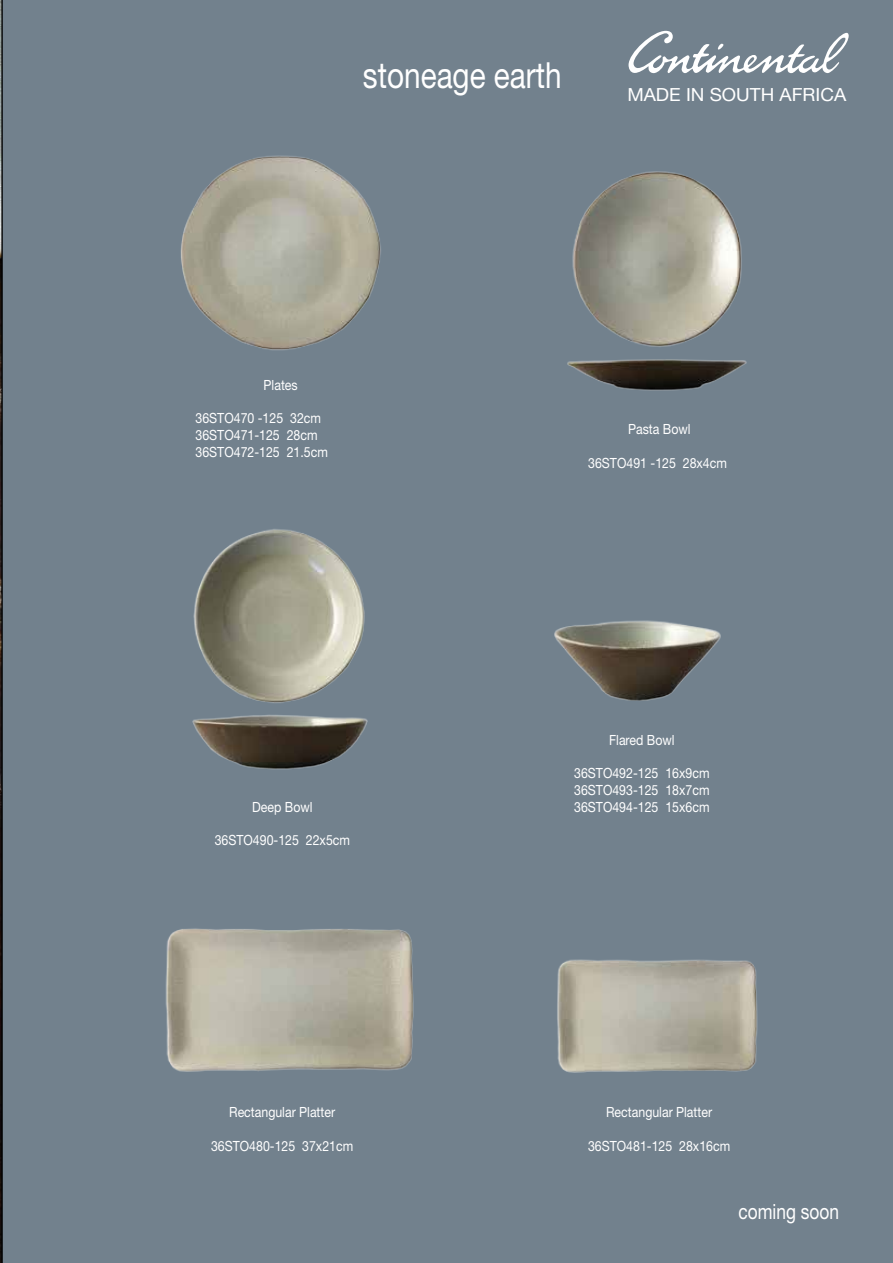
<style>
.page{position:relative;width:893px;height:1263px;background:#fff}
.page>*{position:absolute;margin:0;border:0;box-sizing:border-box;transform-origin:0 0}
.t1{font:36px "Helvetica Neue";color:#fff;scale:.83 1}
.t2{font:21px "Helvetica Neue";color:#fff;scale:.83 1}
.t3{font:18.15px "Helvetica Neue";color:#fff;scale:1.04 1}
.t4{font:14.1px/16.8px "Helvetica Neue";color:#fff;scale:.88 1}
</style>
<div class="page">
<img style="left:0;top:0;width:1px;height:1263px">
<div style="left:1px;top:0;width:892px;height:1263px;background:#72818d"></div>
<img style="left:158px;top:917px;width:268px;height:173px">
<img style="left:550px;top:615px;width:175px;height:89px">
<img style="left:188px;top:521px;width:192px;height:194px">
<img style="left:191px;top:710px;width:180px;height:62px">
<img style="left:564px;top:165px;width:187px;height:188px">
<img style="left:168px;top:147px;width:225px;height:212px">
<img style="left:550px;top:950px;width:218px;height:137px">
<img style="left:560px;top:353px;width:191px;height:41px">
<svg style="left:628px;top:31px;width:221px;height:42px"></svg>
<h1 class="t1" style="left:363px;top:54px;width:241px">stoneage earth</h1>
<p class="t3" style="left:627px;top:84px;width:212px">MADE IN SOUTH AFRICA</p>
<p class="t4" style="left:264px;top:376px;width:40px">Plates</p>
<p class="t4" style="left:196px;top:410px;width:152px">36STO470 -125 32cm<br>36STO471-125 28cm<br>36STO472-125 21.5cm</p>
<p class="t4" style="left:252px;top:798px;width:70px">Deep Bowl</p>
<p class="t4" style="left:215px;top:832px;width:155px">36STO490-125 22x5cm</p>
<p class="t4" style="left:229px;top:1104px;width:122px">Rectangular Platter</p>
<p class="t4" style="left:211px;top:1137px;width:163px">36STO480-125 37x21cm</p>
<p class="t4" style="left:628px;top:420px;width:72px">Pasta Bowl</p>
<p class="t4" style="left:588px;top:454px;width:159px">36STO491 -125 28x4cm</p>
<p class="t4" style="left:609px;top:731px;width:76px">Flared Bowl</p>
<p class="t4" style="left:574px;top:765px;width:155px;text-align:justify">36STO492-125 16x9cm 36STO493-125 18x7cm 36STO494-125 15x6cm</p>
<p class="t4" style="left:606px;top:1104px;width:122px">Rectangular Platter</p>
<p class="t4" style="left:588px;top:1137px;width:163px">36STO481-125 28x16cm</p>
<h2 class="t2" style="left:738px;top:1198px;width:123px">coming soon</h2>
</div>
